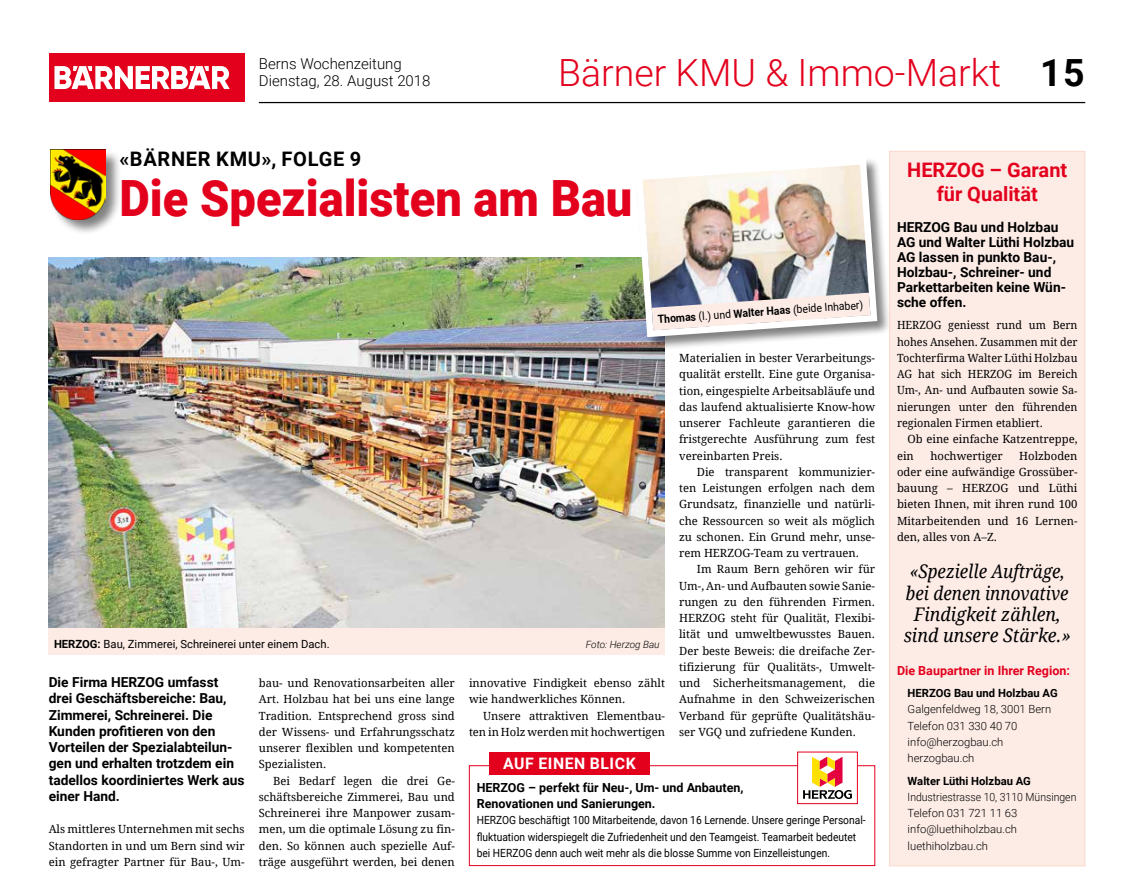
<style>
.page{position:relative;width:1134px;height:879px;background:#fff}
.page>*{position:absolute;margin:0;border:0;box-sizing:border-box;transform-origin:0 0}
.t1{font:900 50px "Roboto";color:#e3001d;scale:.94 1}
.t2{font:300 37.5px "Roboto";color:#e3001d}
.t3{font:700 20px/23.8px "Roboto";color:#e3001d;text-align:center}
.t4{font:700 20px "Roboto";letter-spacing:.035em;color:#000}
.t5{font:italic 18.75px/21.2px "Droid Serif";color:#000;text-align:center;scale:.91 1}
.t6{font:700 15.88px "Roboto";letter-spacing:.035em;color:#fff}
.t7{font:300 15px/16.2px "Roboto";color:#000}
.t8{font:700 13.75px/16.2px "Roboto";color:#000}
.t9{font:700 12.5px/16.2px "Roboto";color:#000}
.t10{font:700 12.5px "Roboto";color:#e3001d}
.t11{font:11.25px/16.2px "Droid Serif";color:#000;text-align:justify}
.t12{font:11.25px/16.2px "Roboto";color:#000;scale:.91 1}
.t13{font:11.25px/16.2px "Droid Serif";color:#000;text-align:justify;scale:.96 1}
.t14{font:300 11.25px/16.2px "Roboto";color:#000;scale:.9 1}
.t15{font:300 11.25px/16.2px "Roboto";color:#000}
.t16{font:11.25px "Roboto";color:#000}
.t17{font:700 11.25px "Roboto";color:#000}
.t18{font:11.25px "Roboto";color:#000;scale:.93 1}
.t19{font:italic 300 10px "Roboto";color:#000}
.s1{font-weight:700;color:#000}
.s2{font-weight:700}
</style>
<div class="page">
<img style="left:49px;top:258px;width:616px;height:370px">
<div style="left:890px;top:151px;width:195px;height:715px;background:#fdece6"></div>
<div style="left:889px;top:151px;width:196px;height:715px;border:1px solid #fbd9cd"></div>
<div style="left:49px;top:628px;width:616px;height:26px;background:#fdece6"></div>
<div style="left:469px;top:765px;width:406px;height:101px;border:1px solid #e3001d"></div>
<div style="left:489px;top:752px;width:161px;height:22px;background:#e3001d"></div>
<div style="left:798px;top:752px;width:59px;height:51px;background:#fff"></div>
<svg style="left:803px;top:756px;width:49px;height:43px"></svg>
<div style="left:797px;top:752px;width:61px;height:52px;border:1px solid #e3001d"></div>
<div style="left:635px;top:157px;width:256px;height:194px;background:#000;opacity:.5"></div>
<img style="left:632px;top:157px;width:249px;height:184px">
<div style="left:49px;top:53px;width:196px;height:49px;background:#e3001d"></div>
<svg style="left:54px;top:66px;width:176px;height:23px"></svg>
<hr style="left:259px;top:102px;width:826px;height:1px;background:#000">
<svg style="left:652px;top:293px;width:218px;height:37px"></svg>
<div style="left:50px;top:149px;width:72px;height:86px;background:#000;opacity:.5"></div>
<img style="left:51px;top:150px;width:55px;height:69px">
<h3 class="t7" style="left:259px;top:55px;width:173px">Berns Wochenzeitung<br>Dienstag, 28. August 2018</h3>
<h2 class="t2" style="left:558px;top:46px;width:528px">Bärner KMU &amp; Immo-Markt <span class="s1">15</span></h2>
<h3 class="t4" style="left:120px;top:145px;width:243px">«BÄRNER KMU», FOLGE 9</h3>
<h1 class="t1" style="left:120px;top:163px;width:547px">Die Spezialisten am Bau</h1>
<p class="t18" style="left:657px;top:311px;width:223px;rotate:-4deg"><span class="s2">Thomas</span> (l.) und <span class="s2">Walter Haas</span> (beide Inhaber)</p>
<p class="t11" style="left:679px;top:350px;width:197px">Materialien in bester Verarbeitungs&shy;qualität erstellt. Eine gute Organisa&shy;tion, eingespielte Arbeitsabläufe und das laufend aktualisierte Know-how unserer Fachleute garantieren die fristgerechte Ausführung zum fest vereinbarten Preis.</p>
<p class="t11" style="left:679px;top:464px;width:197px;text-indent:18px">Die transparent kommunizier&shy;ten Leistungen erfolgen nach dem Grundsatz, finanzielle und natürli&shy;che Ressourcen so weit als möglich zu schonen. Ein Grund mehr, unse&shy;rem HERZOG-Team zu vertrauen.</p>
<p class="t11" style="left:679px;top:561px;width:197px;text-indent:18px">Im Raum Bern gehören wir für Um-, An- und Aufbauten sowie Sanie&shy;rungen zu den führenden Firmen.<br>HERZOG steht für Qualität, Flexibi&shy;lität und umweltbewusstes Bauen.<br>Der beste Beweis: die dreifache Zer&shy;tifizierung für Qualitäts-, Umwelt&shy;und Sicherheitsmanagement, die Aufnahme in den Schweizerischen Verband für geprüfte Qualitätshäu&shy;ser VGQ und zufriedene Kunden.</p>
<p class="t16" style="left:54px;top:635px;width:277px"><span class="s2">HERZOG:</span> Bau, Zimmerei, Schreinerei unter einem Dach.</p>
<p class="t19" style="left:586px;top:637px;width:75px">Foto: Herzog Bau</p>
<p class="t8" style="left:49px;top:673px;width:197px">Die Firma HERZOG umfasst drei Geschäftsbereiche: Bau,<br>Zimmerei, Schreinerei. Die<br>Kunden profitieren von den<br>Vorteilen der Spezialabteilun&shy;gen und erhalten trotzdem ein tadellos koordiniertes Werk aus einer Hand.</p>
<p class="t11" style="left:49px;top:821px;width:197px">Als mittleres Unternehmen mit sechs Standorten in und um Bern sind wir ein gefragter Partner für Bau-, Um-</p>
<p class="t11" style="left:469px;top:675px;width:197px">innovative Findigkeit ebenso zählt wie handwerkliches Können.</p>
<p class="t11" style="left:469px;top:707px;width:197px;text-align:right">Unsere attraktiven Elementbau&shy;ten in Holz werden mit hochwertigen</p>
<p class="t11" style="left:259px;top:675px;width:197px">bau- und Renovationsarbeiten aller Art. Holzbau hat bei uns eine lange Tradition. Entsprechend gross sind der Wissens- und Erfahrungsschatz unserer flexiblen und kompetenten Spezialisten.</p>
<p class="t11" style="left:259px;top:772px;width:197px;text-indent:14px">Bei Bedarf legen die drei Ge&shy;schäftsbereiche Zimmerei, Bau und Schreinerei ihre Manpower zusam&shy;men, um die optimale Lösung zu fin&shy;den. So können auch spezielle Auf&shy;träge ausgeführt werden, bei denen</p>
<h3 class="t6" style="left:503px;top:752px;width:134px">AUF EINEN BLICK</h3>
<p class="t9" style="left:477px;top:778px;width:268px">HERZOG – perfekt für Neu-, Um- und Anbauten,<br>Renovationen und Sanierungen.</p>
<p class="t12" style="left:477px;top:811px;width:429px">HERZOG beschäftigt 100 Mitarbeitende, davon 16 Lernende. Unsere geringe Personal&shy;fluktuation widerspiegelt die Zufriedenheit und den Teamgeist. Teamarbeit bedeutet bei HERZOG denn auch weit mehr als die blosse Summe von Einzelleistungen.</p>
<h3 class="t3" style="left:907px;top:157px;width:162px">HERZOG – Garant für Qualität</h3>
<p class="t8" style="left:897px;top:219px;width:179px;line-height:15px">HERZOG Bau und Holzbau<br>AG und Walter Lüthi Holzbau<br>AG lassen in punkto Bau-,<br>Holzbau-, Schreiner- und<br>Parkettarbeiten keine Wün&shy;sche offen.</p>
<p class="t13" style="left:897px;top:317px;width:190px">HERZOG geniesst rund um Bern hohes Ansehen. Zusammen mit der Tochterfirma Walter Lüthi Holzbau AG hat sich HERZOG im Bereich Um-, An- und Aufbauten sowie Sa&shy;nierungen unter den führenden regionalen Firmen etabliert.</p>
<p class="t11" style="left:897px;top:431px;width:182px;text-indent:11px">Ob eine einfache Katzentreppe, ein</p>
<p class="t11" style="left:897px;top:447px;width:182px;text-indent:122px">Holzboden oder eine aufwändige Grossüber&shy;bauung – HERZOG und Lüthi bieten Ihnen, mit ihren rund 100<br>Mitarbeitenden und 16 Lernen&shy;den, alles von A–Z.</p>
<h3 class="t5" style="left:904px;top:561px;width:185px">«Spezielle Aufträge, bei denen innovative<br>Findigkeit zählen, sind unsere Stärke.»</h3>
<p class="t10" style="left:897px;top:661px;width:174px">Die Baupartner in Ihrer Region:</p>
<p class="t17" style="left:908px;top:685px;width:151px">HERZOG Bau und Holzbau AG</p>
<p class="t15" style="left:908px;top:701px;width:145px">Galgenfeldweg 18, 3001 Bern<br>Telefon 031 330 40 70 info@herzogbau.ch herzogbau.ch</p>
<p class="t17" style="left:908px;top:772px;width:125px">Walter Lüthi Holzbau AG</p>
<p class="t14" style="left:908px;top:788px;width:189px">Industriestrasse 10, 3110 Münsingen<br>Telefon 031 721 11 63 info@luethiholzbau.ch luethiholzbau.ch</p>
<p class="t11" style="left:930px;top:447px;width:74px">hochwertiger</p>
</div>
